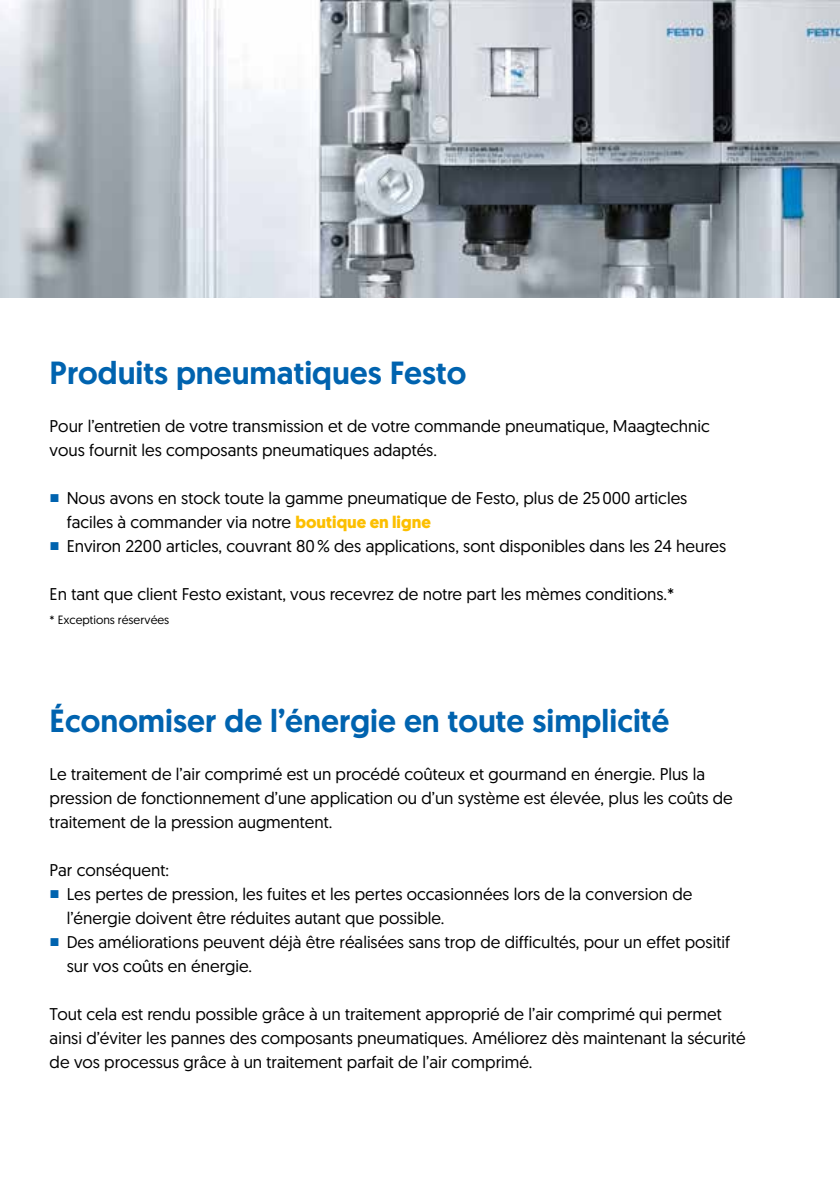
<style>
.page{position:relative;width:840px;height:1191px;background:#fff}
.page>*{position:absolute;margin:0;border:0;box-sizing:border-box;transform-origin:0 0}
.t1{font:500 32px "Geomanist Word";color:#0063af}
.t2{font:17px/24px "Geomanist Word";color:#000}
.t3{font:12px "Geomanist Word";color:#000}
.s1{font-family:"Arial";color:#0063af}
.s2{font-weight:700;color:#fcbf00}
</style>
<div class="page">
<img style="left:0;top:0;width:839px;height:298px">
<h1 class="t1" style="left:50px;top:352px;width:418px">Produits pneumatiques Festo</h1>
<p class="t2" style="left:50px;top:414px;width:661px">Pour l’entretien de votre transmission et de votre commande pneumatique, Maagtechnic vous fournit les composants pneumatiques adaptés.</p>
<p class="t2" style="left:67px;top:486px;width:622px;text-indent:-17px"><span class="s1">■</span> Nous avons en stock toute la gamme pneumatique de Festo, plus de 25000 articles faciles à commander via notre <span class="s2">boutique en ligne</span></p>
<p class="t2" style="left:50px;top:534px;width:677px"><span class="s1">■</span> Environ 2200 articles, couvrant 80% des applications, sont disponibles dans les 24 heures</p>
<p class="t2" style="left:50px;top:582px;width:626px">En tant que client Festo existant, vous recevrez de notre part les mèmes conditions.*</p>
<p class="t3" style="left:50px;top:612px;width:121px">* Exceptions réservées</p>
<h1 class="t1" style="left:50px;top:700px;width:621px">Économiser de l’énergie en toute simplicité</h1>
<p class="t2" style="left:50px;top:762px;width:684px">Le traitement de l’air comprimé est un procédé coûteux et gourmand en énergie. Plus la pression de fonctionnement d’une application ou d’un système est élevée, plus les coûts de traitement de la pression augmentent.</p>
<p class="t2" style="left:50px;top:858px;width:121px">Par conséquent:</p>
<p class="t2" style="left:67px;top:882px;width:627px;text-indent:-17px"><span class="s1">■</span> Les pertes de pression, les fuites et les pertes occasionnées lors de la conversion de l’énergie doivent être réduites autant que possible.</p>
<p class="t2" style="left:67px;top:930px;width:664px;text-indent:-17px"><span class="s1">■</span> Des améliorations peuvent déjà être réalisées sans trop de difficultés, pour un effet positif sur vos coûts en énergie.</p>
<p class="t2" style="left:50px;top:1002px;width:697px">Tout cela est rendu possible grâce à un traitement approprié de l’air comprimé qui permet ainsi d’éviter les pannes des composants pneumatiques. Améliorez dès maintenant la sécurité de vos processus grâce à un traitement parfait de l’air comprimé.</p>
</div>
